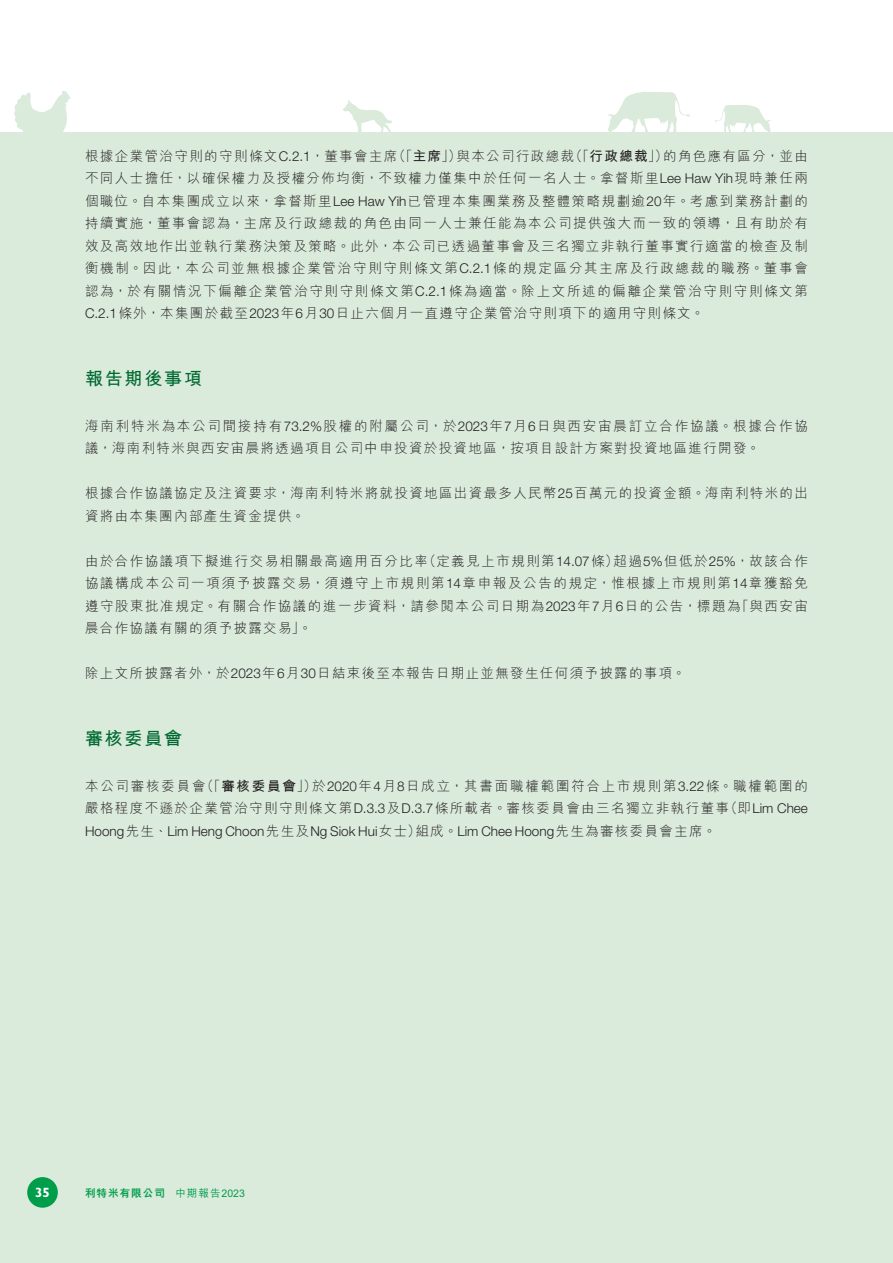
<style>
.page{position:relative;width:893px;height:1263px;background:#fff}
.page>*{position:absolute;margin:0;border:0;box-sizing:border-box;transform-origin:0 0}
.t1{font:700 18px "M Hei HK";letter-spacing:.1em;color:#006b31}
.t2{font:300 13.5px/22.5px "M Hei HK";letter-spacing:.1em;color:#231f20}
.t3{font:300 13.5px "Helvetica Neue LT Std";color:#231f20}
.t4{font:700 13.5px "Gill Sans Std";color:#fff}
.t5{font:500 10.5px "M Hei HK";letter-spacing:.1em;color:#009e4b}
.s1{font-family:"Helvetica Neue LT Std"}
.s2{font-weight:700}
.s3{font-family:"M Hei HK"}
.s4{font-weight:800}
</style>
<div class="page">
<div style="left:0;top:132px;width:893px;height:1131px;background:#daeadb"></div>
<svg style="left:14px;top:91px;width:57px;height:41px"></svg>
<svg style="left:608px;top:92px;width:82px;height:40px"></svg>
<svg style="left:715px;top:105px;width:56px;height:27px"></svg>
<svg style="left:343px;top:100px;width:49px;height:32px"></svg>
<div style="left:27px;top:1177px;width:31px;height:31px;background:#009e4b;border-radius:50%"></div>
<p class="t2" style="left:85px;top:144px;width:725px;text-align:justify">根據企業管治守則的守則條文<span class="s1">C.2.1</span>，董事會主席（「<span class="s2">主席</span>」）與本公司行政總裁（「<span class="s2">行政總裁</span>」）的角色應有區分，並由不同人士擔任，以確保權力及授權分佈均衡，不致權力僅集中於任何一名人士。拿督斯里<span class="s1">Lee Haw Yih</span>現時兼任兩個職位。自本集團成立以來，拿督斯里<span class="s1">Lee Haw Yih</span>已管理本集團業務及整體策略規劃逾<span class="s1">20</span>年。考慮到業務計劃的持續實施，董事會認為，主席及行政總裁的角色由同一人士兼任能為本公司提供強大而一致的領導，且有助於有效及高效地作出並執行業務決策及策略。此外，本公司已透過董事會及三名獨立非執行董事實行適當的檢查及制衡機制。因此，本公司並無根據企業管治守則守則條文第<span class="s1">C.2.1</span>條的規定區分其主席及行政總裁的職務。董事會認為，於有關情況下偏離企業管治守則守則條文第<span class="s1">C.2.1</span>條為適當。除上文所述的偏離企業管治守則守則條文第<span class="s1">C.2.1</span>條外，本集團於截至<span class="s1">2023</span>年<span class="s1">6</span>月<span class="s1">30</span>日止六個月一直遵守企業管治守則項下的適用守則條文。</p>
<h1 class="t1" style="left:85px;top:366px;width:118px">報告期後事項</h1>
<p class="t2" style="left:85px;top:414px;width:724px">海南利特米為本公司間接持有<span class="s1">73.2%</span>股權的附屬公司，於<span class="s1">2023</span>年<span class="s1">7</span>月<span class="s1">6</span>日與西安宙晨訂立合作協議。根據合作協議，海南利特米與西安宙晨將透過項目公司中申投資於投資地區，按項目設計方案對投資地區進行開發。</p>
<p class="t2" style="left:85px;top:482px;width:724px">根據合作協議協定及注資要求，海南利特米將就投資地區出資最多人民幣<span class="s1">25</span>百萬元的投資金額。海南利特米的出資將由本集團內部產生資金提供。</p>
<p class="t2" style="left:85px;top:549px;width:724px;text-align:justify">由於合作協議項下擬進行交易相關最高適用百分比率（定義見上市規則第<span class="s1">14.07</span>條）超過<span class="s1">5%</span>但低於<span class="s1">25%</span>，故該合作協議構成本公司一項須予披露交易，須遵守上市規則第<span class="s1">14</span>章申報及公告的規定，惟根據上市規則第<span class="s1">14</span>章獲豁免遵守股東批准規定。有關合作協議的進一步資料，請參閱本公司日期為<span class="s1">2023</span>年<span class="s1">7</span>月<span class="s1">6</span>日的公告，標題為「與西安宙晨合作協議有關的須予披露交易」。</p>
<p class="t2" style="left:85px;top:662px;width:602px">除上文所披露者外，於<span class="s1">2023</span>年<span class="s1">6</span>月<span class="s1">30</span>日結束後至本報告日期止並無發生任何須予披露的事項。</p>
<h1 class="t1" style="left:85px;top:726px;width:99px">審核委員會</h1>
<p class="t2" style="left:85px;top:774px;width:724px">本公司審核委員會（「<span class="s2">審核委員會</span>」）於<span class="s1">2020</span>年<span class="s1">4</span>月<span class="s1">8</span>日成立，其書面職權範圍符合上市規則第<span class="s1">3.22</span>條。職權範圍的嚴格程度不遜於企業管治守則守則條文第<span class="s1">D.3.3</span>及<span class="s1">D.3.7</span>條所載者。審核委員會由三名獨立非執行董事（即<span class="s1">Lim Chee</span></p>
<p class="t3" style="left:85px;top:823px;width:633px">Hoong<span class="s3">先生、</span>Lim Heng Choon<span class="s3">先生及</span>Ng Siok Hui<span class="s3">女士）組成。</span>Lim Chee Hoong<span class="s3">先生為審核委員會主席。</span></p>
<p class="t4" style="left:35px;top:1184px;width:16px">35</p>
<p class="t5" style="left:85px;top:1186px;width:161px"><span class="s4">利特米有限公司</span> 中期報告2023</p>
</div>
